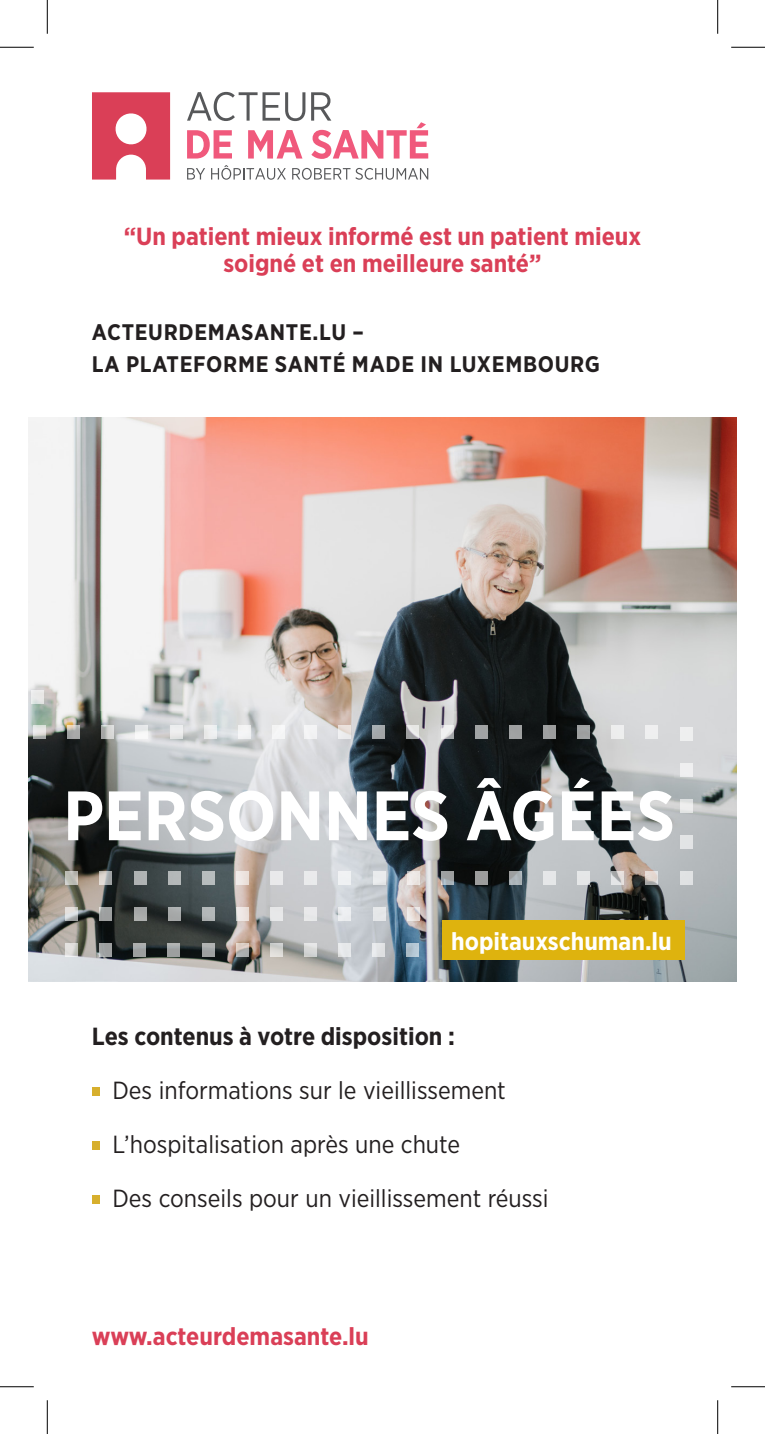
<style>
.page{position:relative;width:765px;height:1434px;background:#fff}
.page>*{position:absolute;margin:0;border:0;box-sizing:border-box;transform-origin:0 0}
._01_Headline_1{font:700 69.75px "Gotham Narrow";color:#fff}
._03_body_bullets{font:24.75px "Gotham Narrow";color:#231f20}
._04_website_acteurde{font:700 24.75px "Gotham Narrow";color:#da3f57}
._03_body_bullets-2{font:700 24.75px "Gotham Narrow";color:#231f20}
._04_website_acteurde-2{font:700 24.75px "Gotham Narrow";color:#fff}
._00_Slogan{font:700 22.5px "Gotham Narrow";letter-spacing:.03em;color:#231f20}
</style>
<div class="page">
<div style="left:92px;top:1088px;width:7px;height:8px;background:#d7af2d"></div>
<div style="left:92px;top:1142px;width:7px;height:8px;background:#d7af2d"></div>
<div style="left:92px;top:1196px;width:7px;height:8px;background:#d7af2d"></div>
<svg style="left:92px;top:92px;width:78px;height:88px"></svg>
<svg style="left:187px;top:130px;width:45px;height:29px"></svg>
<svg style="left:248px;top:130px;width:54px;height:29px"></svg>
<svg style="left:187px;top:168px;width:18px;height:12px"></svg>
<svg style="left:211px;top:165px;width:75px;height:15px"></svg>
<svg style="left:292px;top:168px;width:136px;height:12px"></svg>
<svg style="left:187px;top:92px;width:118px;height:29px"></svg>
<svg style="left:311px;top:92px;width:117px;height:67px"></svg>
<img style="left:28px;top:417px;width:708px;height:564px">
<div style="left:338px;top:943px;width:12px;height:14px;background:#e6e8ea"></div>
<div style="left:100px;top:943px;width:12px;height:14px;background:#9da0a0"></div>
<svg style="left:65px;top:943px;width:12px;height:14px"></svg>
<svg style="left:134px;top:943px;width:12px;height:14px"></svg>
<svg style="left:304px;top:943px;width:12px;height:14px"></svg>
<div style="left:372px;top:943px;width:12px;height:14px;background:#e3e5e6"></div>
<div style="left:442px;top:920px;width:242px;height:39px;background:#deb30e"></div>
<svg style="left:168px;top:943px;width:12px;height:14px"></svg>
<svg style="left:236px;top:943px;width:12px;height:14px"></svg>
<svg style="left:270px;top:943px;width:12px;height:14px"></svg>
<svg style="left:407px;top:943px;width:12px;height:14px"></svg>
<svg style="left:202px;top:943px;width:12px;height:14px"></svg>
<svg style="left:509px;top:871px;width:12px;height:14px"></svg>
<div style="left:543px;top:871px;width:12px;height:14px;background:#e6e7e9"></div>
<div style="left:577px;top:871px;width:12px;height:14px;background:#e5e6e7"></div>
<svg style="left:611px;top:871px;width:12px;height:14px"></svg>
<svg style="left:645px;top:871px;width:12px;height:14px"></svg>
<div style="left:679px;top:835px;width:12px;height:14px;background:#e2e4e5"></div>
<div style="left:679px;top:763px;width:12px;height:13px;background:#efeff0"></div>
<div style="left:679px;top:727px;width:12px;height:13px;background:#eeefef"></div>
<div style="left:679px;top:871px;width:12px;height:14px;background:#e0e2e3"></div>
<svg style="left:679px;top:799px;width:12px;height:13px"></svg>
<div style="left:475px;top:871px;width:12px;height:13px;background:#9d9e9d"></div>
<div style="left:168px;top:871px;width:12px;height:13px;background:#b4b8b9"></div>
<div style="left:236px;top:871px;width:12px;height:13px;background:#efe7e3"></div>
<div style="left:305px;top:871px;width:12px;height:13px;background:#e9eaec"></div>
<svg style="left:66px;top:871px;width:12px;height:13px"></svg>
<svg style="left:100px;top:871px;width:12px;height:13px"></svg>
<div style="left:270px;top:871px;width:12px;height:13px;background:#e9e9eb"></div>
<div style="left:373px;top:871px;width:12px;height:13px;background:#e9ebed"></div>
<div style="left:407px;top:871px;width:12px;height:13px;background:#eee8e5"></div>
<svg style="left:441px;top:871px;width:12px;height:13px"></svg>
<div style="left:134px;top:871px;width:12px;height:13px;background:#afb3b3"></div>
<div style="left:202px;top:871px;width:12px;height:13px;background:#b7bdbe"></div>
<div style="left:339px;top:871px;width:12px;height:13px;background:#eff1f3"></div>
<div style="left:168px;top:908px;width:12px;height:13px;background:#a5a8a8"></div>
<div style="left:236px;top:908px;width:12px;height:13px;background:#eee7e4"></div>
<div style="left:305px;top:908px;width:12px;height:13px;background:#e8e9ea"></div>
<svg style="left:66px;top:908px;width:12px;height:13px"></svg>
<div style="left:100px;top:908px;width:12px;height:13px;background:#9e9fa0"></div>
<div style="left:270px;top:908px;width:12px;height:13px;background:#e7e8e9"></div>
<div style="left:373px;top:908px;width:12px;height:13px;background:#e5e7e9"></div>
<svg style="left:407px;top:908px;width:12px;height:13px"></svg>
<div style="left:134px;top:908px;width:12px;height:13px;background:#a9aaaa"></div>
<div style="left:202px;top:908px;width:12px;height:13px;background:#b3b7b8"></div>
<div style="left:339px;top:908px;width:12px;height:13px;background:#eceef1"></div>
<img style="left:55px;top:711px;width:617px;height:149px">
<svg style="left:407px;top:725px;width:12px;height:13px"></svg>
<div style="left:475px;top:725px;width:12px;height:13px;background:#a1a3a4"></div>
<div style="left:543px;top:725px;width:12px;height:13px;background:#9d9e9e"></div>
<div style="left:304px;top:725px;width:12px;height:13px;background:#f3f3f5"></div>
<svg style="left:338px;top:725px;width:12px;height:13px"></svg>
<div style="left:509px;top:725px;width:12px;height:13px;background:#9fa1a1"></div>
<div style="left:611px;top:725px;width:12px;height:13px;background:#edeeed"></div>
<div style="left:645px;top:725px;width:12px;height:13px;background:#efeff0"></div>
<div style="left:372px;top:725px;width:12px;height:13px;background:#a3a9ab"></div>
<svg style="left:441px;top:725px;width:12px;height:13px"></svg>
<div style="left:577px;top:725px;width:12px;height:13px;background:#9ea0a1"></div>
<svg style="left:33px;top:725px;width:12px;height:13px"></svg>
<svg style="left:102px;top:725px;width:12px;height:13px"></svg>
<div style="left:170px;top:725px;width:12px;height:13px;background:#ecedee"></div>
<div style="left:136px;top:725px;width:12px;height:13px;background:#f0f1f0"></div>
<div style="left:238px;top:725px;width:12px;height:13px;background:#f3f4f5"></div>
<div style="left:272px;top:725px;width:12px;height:13px;background:#f5f5f6"></div>
<svg style="left:68px;top:725px;width:12px;height:13px"></svg>
<div style="left:204px;top:725px;width:12px;height:13px;background:#edefef"></div>
<div style="left:32px;top:690px;width:12px;height:13px;background:#e9e8e7"></div>
<img style="left:47px;top:430px;width:689px;height:281px">
<hr style="left:0;top:47px;width:34px;height:1px;background:#000">
<hr style="left:730px;top:47px;width:34px;height:1px;background:#000">
<hr style="left:0;top:1386px;width:34px;height:1px;background:#000">
<hr style="left:730px;top:1386px;width:34px;height:1px;background:#000">
<hr style="left:47px;top:0;width:1px;height:34px;background:#000">
<hr style="left:47px;top:1400px;width:1px;height:34px;background:#000">
<hr style="left:717px;top:0;width:1px;height:34px;background:#000">
<hr style="left:717px;top:1400px;width:1px;height:34px;background:#000">
<p class="_04_website_acteurde" style="left:124px;top:221px;width:518px">“Un patient mieux informé est un patient mieux</p>
<p class="_04_website_acteurde" style="left:223px;top:248px;width:319px">soigné et en meilleure santé”</p>
<p class="_00_Slogan" style="left:92px;top:318px;width:273px">ACTEURDEMASANTE.LU –</p>
<p class="_00_Slogan" style="left:92px;top:349px;width:509px">LA PLATEFORME SANTÉ MADE IN LUXEMBOURG</p>
<p class="_01_Headline_1" style="left:63px;top:771px;width:613px">PERSONNES ÂGÉES</p>
<p class="_04_website_acteurde-2" style="left:451px;top:926px;width:222px">hopitauxschuman.lu</p>
<p class="_03_body_bullets-2" style="left:92px;top:1020px;width:364px">Les contenus à votre disposition :</p>
<p class="_03_body_bullets" style="left:112px;top:1074px;width:395px">Des informations sur le vieillissement</p>
<p class="_03_body_bullets" style="left:112px;top:1128px;width:349px">L’hospitalisation après une chute</p>
<p class="_03_body_bullets" style="left:112px;top:1182px;width:437px">Des conseils pour un vieillissement réussi</p>
<p class="_04_website_acteurde" style="left:92px;top:1320px;width:278px">www.acteurdemasante.lu</p>
</div>
